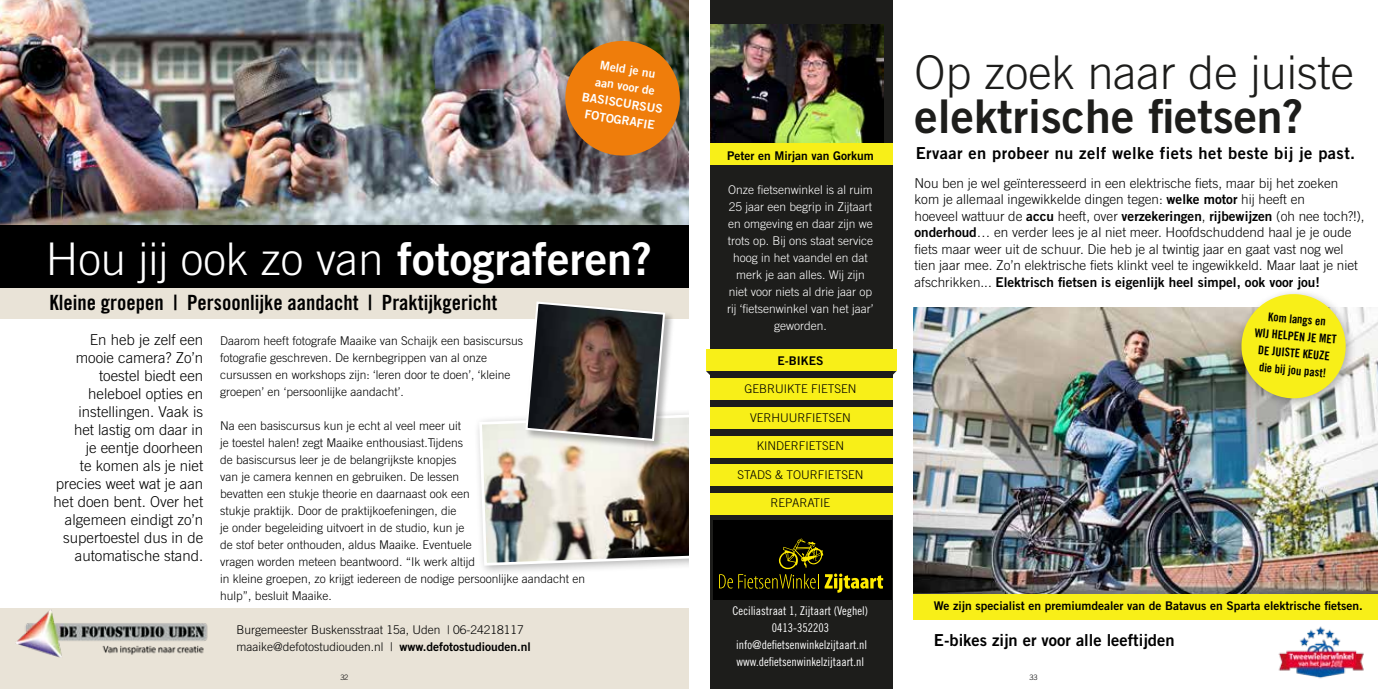
<style>
.page{position:relative;width:1378px;height:689px;background:#fff}
.page>*{position:absolute;margin:0;border:0;box-sizing:border-box;transform-origin:0 0}
.t1{font:46.5px "Trade Gothic LT Std Bd 2";color:#1d1d1b}
.t2{font:300 46.5px "Trade Gothic LT Std";color:#1d1d1b}
.t3{font:300 45px "Trade Gothic LT Std";color:#fff}
.t4{font:21px "Trade Gothic LT Std Bd Cn 20";color:#000}
.t5{font:16.5px "Trade Gothic LT Std Bd 2";letter-spacing:.025em;color:#000}
.t6{font:16.5px "Trade Gothic LT Std Bd 2";color:#000}
.t7{font:300 15px/18px "Trade Gothic LT Std";color:#000;text-align:right}
.t8{font:300 13.5px/16.5px "Trade Gothic LT Std";color:#000}
.t9{font:13.5px "Trade Gothic LT Std Bd 2";color:#000}
.t10{font:300 12px/17px "Trade Gothic LT Std";color:#000}
.t11{font:300 12px/17px "Trade Gothic LT Std";color:#fff;text-align:center}
.t12{font:12px/17px "Trade Gothic LT Std Cn 18";color:#fff;text-align:center}
.t13{font:12px "Trade Gothic LT Std Bd 2";color:#000}
.t14{font:12px/17px "Trade Gothic LT Std Bd Cn 20";color:#000;text-align:center}
.t15{font:12px/17px "Trade Gothic LT Std Bd 2";color:#fff;text-align:center}
.t16{font:300 7.5px "Trade Gothic LT Std";color:#000}
.s1{font-family:"Trade Gothic LT Std Bd 2";font-weight:400}
.s2{font-family:"Trade Gothic LT Std";font-weight:300}
</style>
<div class="page">
<div style="left:710px;top:0;width:182px;height:689px;background:#1d1d1b"></div>
<img style="left:710px;top:24px;width:173px;height:120px">
<div style="left:710px;top:144px;width:182px;height:21px;background:#f8ef18"></div>
<div style="left:706px;top:350px;width:190px;height:21px;background:#f8ef18"></div>
<div style="left:713px;top:520px;width:179px;height:80px;background:#000"></div>
<svg style="left:719px;top:538px;width:164px;height:55px"></svg>
<div style="left:710px;top:378px;width:182px;height:22px;background:#f8ef18"></div>
<div style="left:710px;top:407px;width:182px;height:21px;background:#f8ef18"></div>
<svg style="left:892px;top:371px;width:4px;height:4px"></svg>
<img style="left:914px;top:307px;width:464px;height:287px">
<img style="left:1278px;top:626px;width:86px;height:53px">
<div style="left:1235px;top:288px;width:122px;height:122px;background:#000;opacity:.3"></div>
<svg style="left:1239px;top:292px;width:109px;height:109px;background:#e9e348"></svg>
<div style="left:913px;top:594px;width:465px;height:26px;background:#f8ef18"></div>
<div style="left:710px;top:436px;width:182px;height:21px;background:#f8ef18"></div>
<div style="left:710px;top:465px;width:182px;height:21px;background:#f8ef18"></div>
<div style="left:710px;top:493px;width:182px;height:21px;background:#f8ef18"></div>
<div style="left:0;top:608px;width:689px;height:81px;background:#e9e3d7"></div>
<img style="left:0;top:0;width:689px;height:225px">
<div style="left:473px;top:408px;width:216px;height:168px;background:#000;opacity:.3"></div>
<div style="left:0;top:225px;width:689px;height:63px;background:#000"></div>
<img style="left:16px;top:610px;width:192px;height:48px">
<div style="left:0;top:288px;width:689px;height:31px;background:#e9e3d7"></div>
<img style="left:478px;top:301px;width:211px;height:266px">
<svg style="left:561px;top:37px;width:123px;height:123px;background:#bf7122"></svg>
<p class="t15" style="left:589px;top:54px;width:83px;rotate:9deg">Meld je nu<br>aan voor de<br>BASISCURSUS<br>FOTOGRAFIE</p>
<h2 class="t3" style="left:46px;top:232px;width:608px">Hou jij ook zo van <span class="s1">fotograferen?</span></h2>
<h3 class="t4" style="left:50px;top:290px;width:449px">Kleine groepen | Persoonlijke aandacht | Praktijkgericht</h3>
<p class="t7" style="left:54px;top:330px;width:151px">En heb je zelf een mooie camera? Zo’n toestel biedt een heleboel opties en instellingen. Vaak is<br>het lastig om daar in<br>je eentje doorheen<br>te komen als je niet precies weet wat je aan het doen bent. Over het algemeen eindigt zo’n supertoestel dus in de automatische stand.</p>
<p class="t10" style="left:220px;top:332px;width:304px">Daarom heeft fotografe Maaike van Schaijk een basiscursus fotografie geschreven. De kernbegrippen van al onze cursussen en workshops zijn: ‘leren door te doen’, ‘kleine groepen’ en ‘persoonlijke aandacht’.</p>
<p class="t10" style="left:220px;top:417px;width:366px">Na een basiscursus kun je echt al veel meer uit<br>je toestel halen! zegt Maaike enthousiast.Tijdens<br>de basiscursus leer je de belangrijkste knopjes<br>van je camera kennen en gebruiken. De lessen<br>bevatten een stukje theorie en daarnaast ook een<br>stukje praktijk. Door de praktijkoefeningen, die<br>je onder begeleiding uitvoert in de studio, kun je<br>de stof beter onthouden, aldus Maaike. Eventuele<br>vragen worden meteen beantwoord. “Ik werk altijd<br>in kleine groepen, zo krijgt iedereen de nodige persoonlijke aandacht en hulp”, besluit Maaike.</p>
<p class="t10" style="left:236px;top:621px;width:296px">Burgemeester Buskensstraat 15a, Uden | 06-24218117 maaike@defotostudiouden.nl | <span class="s1">www.defotostudiouden.nl</span></p>
<p class="t13" style="left:727px;top:148px;width:148px">Peter en Mirjan van Gorkum</p>
<p class="t11" style="left:727px;top:181px;width:148px">Onze fietsenwinkel is al ruim<br>25 jaar een begrip in Zijtaart en omgeving en daar zijn we trots op. Bij ons staat service hoog in het vaandel en dat merk je aan alles. Wij zijn niet voor niets al drie jaar op rij ‘fietsenwinkel van het jaar’ geworden.</p>
<p class="t13" style="left:777px;top:353px;width:47px">E-BIKES</p>
<p class="t10" style="left:744px;top:380px;width:114px">GEBRUIKTE FIETSEN</p>
<p class="t10" style="left:750px;top:409px;width:102px">VERHUURFIETSEN</p>
<p class="t10" style="left:757px;top:437px;width:89px">KINDERFIETSEN</p>
<p class="t10" style="left:737px;top:466px;width:127px">STADS &amp; TOURFIETSEN</p>
<p class="t10" style="left:770px;top:494px;width:61px">REPARATIE</p>
<p class="t12" style="left:732px;top:602px;width:137px">Ceciliastraat 1, Zijtaart (Veghel)<br>0413-352203 info@defietsenwinkelzijtaart.nl www.defietsenwinkelzijtaart.nl</p>
<h1 class="t2" style="left:914px;top:45px;width:441px">Op zoek naar de juiste</h1>
<h1 class="t1" style="left:914px;top:87px;width:390px">elektrische fietsen?</h1>
<h3 class="t5" style="left:915px;top:143px;width:441px">Ervaar en probeer nu zelf welke fiets het beste bij je past.</h3>
<p class="t8" style="left:914px;top:175px;width:452px">Nou ben je wel geïnteresseerd in een elektrische fiets, maar bij het zoeken kom je allemaal ingewikkelde dingen tegen: <span class="s1">welke motor</span> hij heeft en<br>hoeveel wattuur de <span class="s1">accu</span> heeft, over <span class="s1">verzekeringen</span>, <span class="s1">rijbewijzen</span> (oh nee toch?!), <span class="s1">onderhoud</span>… en verder lees je al niet meer. Hoofdschuddend haal je je oude fiets maar weer uit de schuur. Die heb je al twintig jaar en gaat vast nog wel tien jaar mee. Zo’n elektrische fiets klinkt veel te ingewikkeld. Maar laat je niet</p>
<p class="t9" style="left:914px;top:274px;width:407px"><span class="s2">afschrikken...</span> Elektrisch fietsen is eigenlijk heel simpel, ook voor jou!</p>
<p class="t14" style="left:1257px;top:307px;width:83px;rotate:5deg">Kom langs en<br>WIJ HELPEN JE MET<br>DE JUISTE KEUZE die bij jou past!</p>
<p class="t13" style="left:934px;top:598px;width:430px">We zijn specialist en premiumdealer van de Batavus en Sparta elektrische fietsen.</p>
<h3 class="t6" style="left:934px;top:629px;width:242px">E-bikes zijn er voor alle leeftijden</h3>
<p class="t16" style="left:340px;top:672px;width:10px">32</p>
<p class="t16" style="left:1029px;top:672px;width:10px">33</p>
</div>
